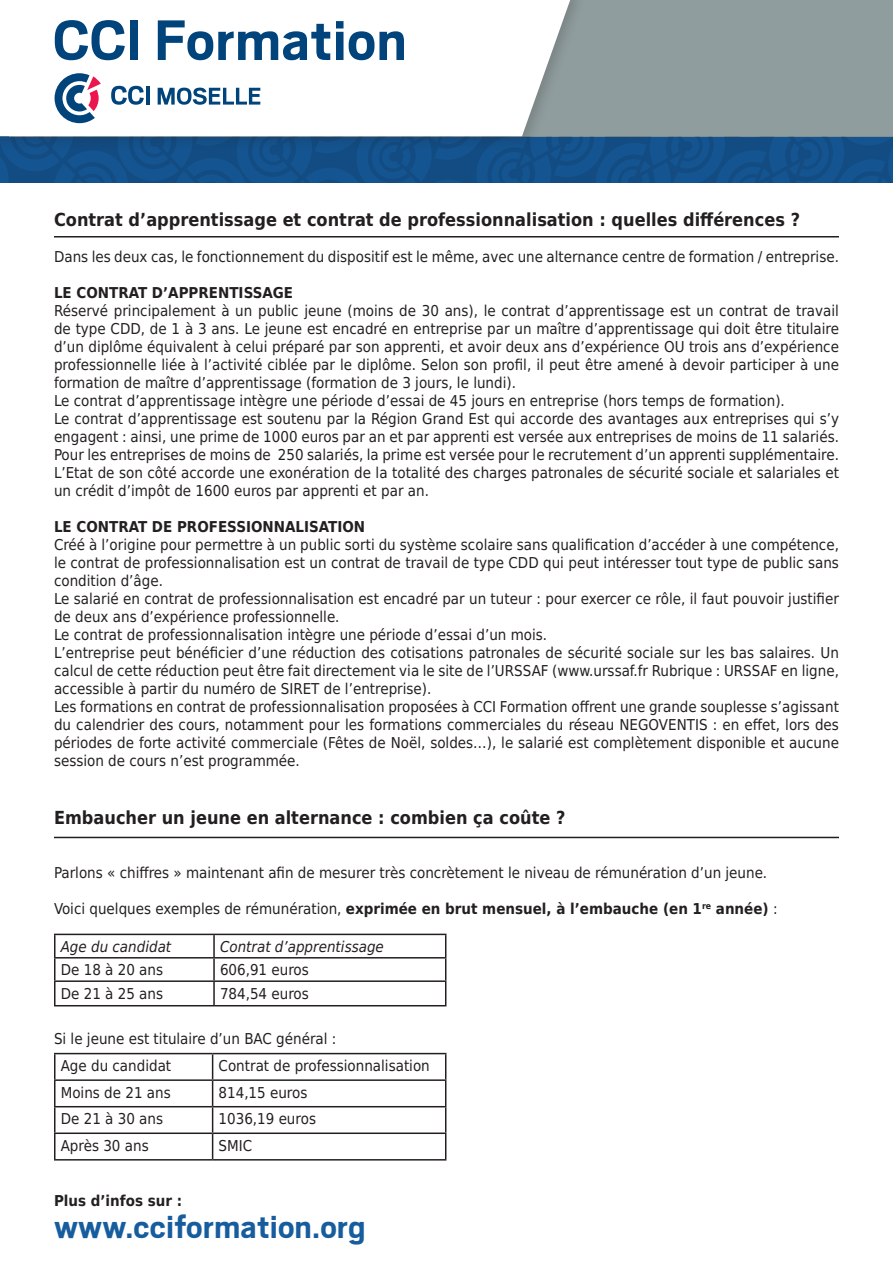
<style>
.page{position:relative;width:893px;height:1263px;background:#fff}
.page>*{position:absolute;margin:0;border:0;box-sizing:border-box;transform-origin:0 0}
.t1{font:700 36px "Scout";letter-spacing:.005em;color:#175d9e}
.t2{font:700 18px "DejaVu Sans Condensed";color:#231f20}
.t3{font:15px/18px "DejaVu Sans Condensed";color:#231f20}
.t4{font:700 15px "DejaVu Sans Condensed";color:#231f20}
.t5{font:italic 15px "DejaVu Sans Condensed";color:#231f20}
.s1{font-weight:400}
</style>
<div class="page">
<div style="left:10px;top:0;width:883px;height:136px;background:#909d9e"></div>
<svg style="left:0;top:136px;width:893px;height:47px;background:#14518a"></svg>
<div style="left:0;top:0;width:587px;height:152px;background:#231f20;opacity:.2"></div>
<div style="left:0;top:0;width:570px;height:136px;background:#fff"></div>
<svg style="left:55px;top:20px;width:70px;height:40px;background:#86a6c0"></svg>
<div style="left:130px;top:20px;width:8px;height:40px;background:#00447b"></div>
<svg style="left:158px;top:20px;width:172px;height:40px;background:#93afc7"></svg>
<svg style="left:336px;top:21px;width:7px;height:39px"></svg>
<svg style="left:349px;top:31px;width:55px;height:29px;background:#678fb0"></svg>
<svg style="left:55px;top:73px;width:46px;height:50px;background:#8e97b4"></svg>
<svg style="left:111px;top:86px;width:33px;height:19px"></svg>
<hr style="left:146px;top:86px;width:4px;height:19px;background:#00447b">
<svg style="left:158px;top:88px;width:102px;height:17px;background:#80a2bd"></svg>
<hr style="left:54px;top:236px;width:785px;height:1px;background:#231f20">
<hr style="left:54px;top:837px;width:785px;height:1px;background:#231f20">
<hr style="left:54px;top:1053px;width:159px;height:1px;background:#231f20">
<hr style="left:54px;top:1054px;width:2px;height:25px;background:#231f20">
<hr style="left:213px;top:1053px;width:233px;height:1px;background:#231f20">
<hr style="left:54px;top:1079px;width:159px;height:2px;background:#231f20">
<hr style="left:54px;top:1081px;width:2px;height:25px;background:#231f20">
<hr style="left:213px;top:1079px;width:233px;height:2px;background:#231f20">
<hr style="left:54px;top:1106px;width:159px;height:1px;background:#231f20">
<hr style="left:54px;top:1107px;width:2px;height:25px;background:#231f20">
<hr style="left:213px;top:1106px;width:233px;height:1px;background:#231f20">
<hr style="left:54px;top:1132px;width:159px;height:2px;background:#231f20">
<hr style="left:54px;top:1134px;width:2px;height:25px;background:#231f20">
<hr style="left:213px;top:1132px;width:233px;height:2px;background:#231f20">
<svg style="left:212px;top:1054px;width:1px;height:105px"></svg>
<svg style="left:445px;top:1054px;width:1px;height:105px"></svg>
<hr style="left:54px;top:1159px;width:159px;height:1px;background:#231f20">
<hr style="left:213px;top:1159px;width:233px;height:1px;background:#231f20">
<hr style="left:54px;top:934px;width:160px;height:1px;background:#231f20">
<hr style="left:54px;top:935px;width:2px;height:22px;background:#231f20">
<hr style="left:214px;top:934px;width:232px;height:1px;background:#231f20">
<hr style="left:213px;top:935px;width:2px;height:22px;background:#231f20">
<hr style="left:54px;top:957px;width:160px;height:1px;background:#231f20">
<hr style="left:54px;top:958px;width:2px;height:22px;background:#231f20">
<hr style="left:214px;top:957px;width:232px;height:1px;background:#231f20">
<hr style="left:213px;top:958px;width:2px;height:22px;background:#231f20">
<hr style="left:54px;top:980px;width:160px;height:2px;background:#231f20">
<hr style="left:54px;top:982px;width:2px;height:23px;background:#231f20">
<hr style="left:214px;top:980px;width:232px;height:2px;background:#231f20">
<hr style="left:213px;top:982px;width:2px;height:23px;background:#231f20">
<svg style="left:445px;top:935px;width:1px;height:70px"></svg>
<hr style="left:54px;top:1005px;width:160px;height:1px;background:#231f20">
<hr style="left:214px;top:1005px;width:232px;height:1px;background:#231f20">
<p class="t2" style="left:54px;top:205px;width:748px">Contrat d’apprentissage et contrat de professionnalisation : quelles différences ?</p>
<p class="t3" style="left:54px;top:248px;width:786px">Dans les deux cas, le fonctionnement du dispositif est le même, avec une alternance centre de formation / entreprise.</p>
<p class="t4" style="left:54px;top:281px;width:241px">LE CONTRAT D’APPRENTISSAGE</p>
<p class="t3" style="left:54px;top:302px;width:786px">Réservé principalement à un public jeune (moins de 30 ans), le contrat d’apprentissage est un contrat de travail de type CDD, de 1 à 3 ans. Le jeune est encadré en entreprise par un maître d’apprentissage qui doit être titulaire d’un diplôme équivalent à celui préparé par son apprenti, et avoir deux ans d’expérience OU trois ans d’expérience professionnelle liée à l’activité ciblée par le diplôme. Selon son profil, il peut être amené à devoir participer à une formation de maître d’apprentissage (formation de 3 jours, le lundi).<br>Le contrat d’apprentissage intègre une période d’essai de 45 jours en entreprise (hors temps de formation).<br>Le contrat d’apprentissage est soutenu par la Région Grand Est qui accorde des avantages aux entreprises qui s’y engagent : ainsi, une prime de 1000 euros par an et par apprenti est versée aux entreprises de moins de 11 salariés.<br>Pour les entreprises de moins de 250 salariés, la prime est versée pour le recrutement d’un apprenti supplémentaire.<br>L’Etat de son côté accorde une exonération de la totalité des charges patronales de sécurité sociale et salariales et un crédit d’impôt de 1600 euros par apprenti et par an.</p>
<p class="t4" style="left:54px;top:515px;width:313px">LE CONTRAT DE PROFESSIONNALISATION</p>
<p class="t3" style="left:54px;top:536px;width:786px">Créé à l’origine pour permettre à un public sorti du système scolaire sans qualification d’accéder à une compétence, le contrat de professionnalisation est un contrat de travail de type CDD qui peut intéresser tout type de public sans condition d’âge.<br>Le salarié en contrat de professionnalisation est encadré par un tuteur : pour exercer ce rôle, il faut pouvoir justifier de deux ans d’expérience professionnelle.<br>Le contrat de professionnalisation intègre une période d’essai d’un mois.<br>L’entreprise peut bénéficier d’une réduction des cotisations patronales de sécurité sociale sur les bas salaires. Un calcul de cette réduction peut être fait directement via le site de l’URSSAF (www.urssaf.fr Rubrique : URSSAF en ligne, accessible à partir du numéro de SIRET de l’entreprise).<br>Les formations en contrat de professionnalisation proposées à CCI Formation offrent une grande souplesse s’agissant du calendrier des cours, notamment pour les formations commerciales du réseau NEGOVENTIS : en effet, lors des périodes de forte activité commerciale (Fêtes de Noël, soldes…), le salarié est complètement disponible et aucune session de cours n’est programmée.</p>
<p class="t2" style="left:54px;top:803px;width:513px">Embaucher un jeune en alternance : combien ça coûte ?</p>
<p class="t3" style="left:54px;top:863px;width:715px">Parlons « chiffres » maintenant afin de mesurer très concrètement le niveau de rémunération d’un jeune.</p>
<p class="t4" style="left:54px;top:896px;width:725px"><span class="s1">Voici quelques exemples de rémunération,</span> exprimée en brut mensuel, à l’embauche (en 1<sup>re</sup> année) <span class="s1">:</span></p>
<p class="t5" style="left:61px;top:936px;width:112px">Age du candidat</p>
<p class="t5" style="left:220px;top:936px;width:165px">Contrat d’apprentissage</p>
<p class="t3" style="left:61px;top:960px;width:104px">De 18 à 20 ans</p>
<p class="t3" style="left:220px;top:960px;width:90px">606,91 euros</p>
<p class="t3" style="left:61px;top:984px;width:104px">De 21 à 25 ans</p>
<p class="t3" style="left:220px;top:984px;width:90px">784,54 euros</p>
<p class="t3" style="left:54px;top:1029px;width:284px">Si le jeune est titulaire d’un BAC général :</p>
<p class="t3" style="left:61px;top:1056px;width:112px">Age du candidat</p>
<p class="t3" style="left:219px;top:1056px;width:213px">Contrat de professionnalisation</p>
<p class="t3" style="left:61px;top:1083px;width:111px">Moins de 21 ans</p>
<p class="t3" style="left:219px;top:1083px;width:90px">814,15 euros</p>
<p class="t3" style="left:61px;top:1109px;width:104px">De 21 à 30 ans</p>
<p class="t3" style="left:219px;top:1109px;width:99px">1036,19 euros</p>
<p class="t3" style="left:61px;top:1136px;width:89px">Après 30 ans</p>
<p class="t3" style="left:219px;top:1136px;width:35px">SMIC</p>
<p class="t4" style="left:54px;top:1189px;width:130px">Plus d’infos sur :</p>
<h1 class="t1" style="left:54px;top:1203px;width:313px">www.cciformation.org</h1>
</div>
